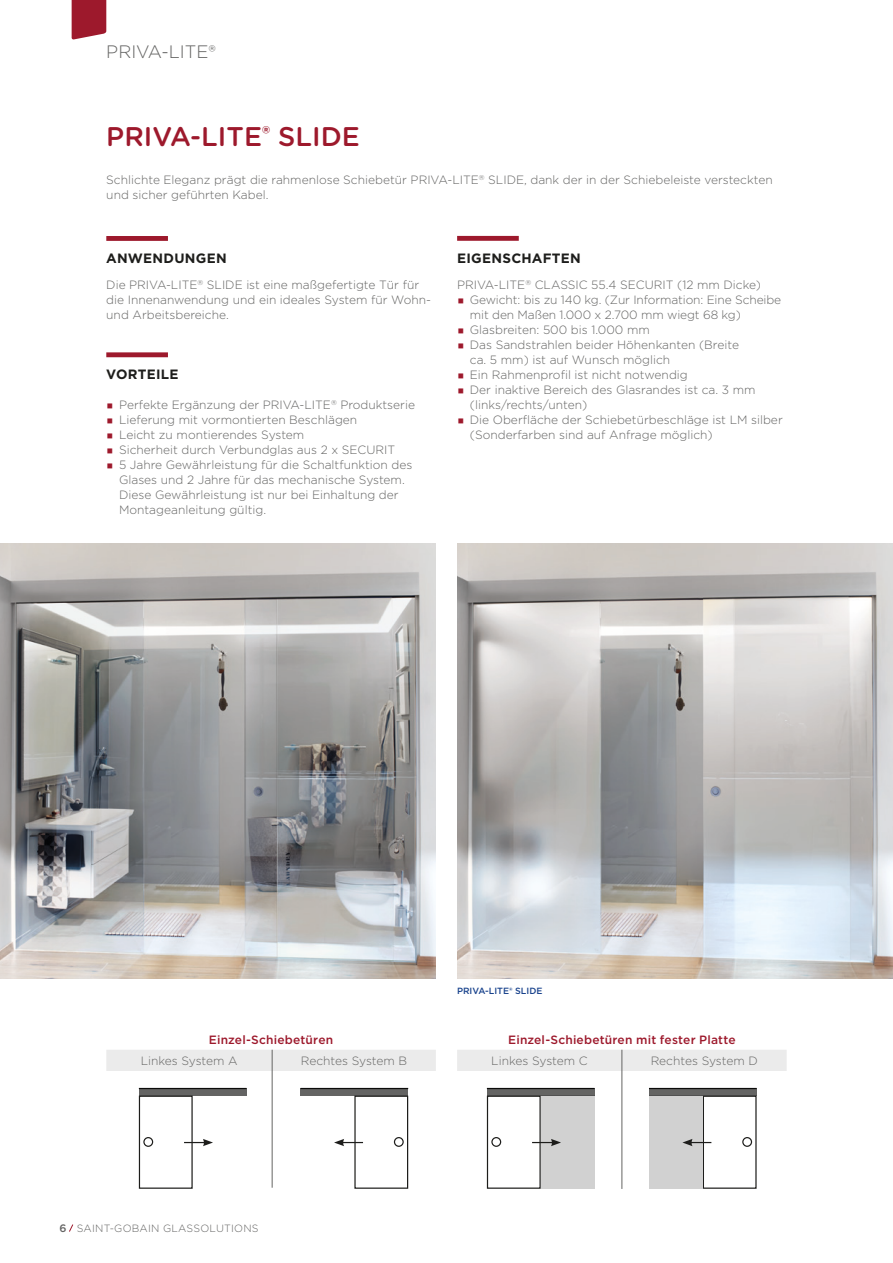
<style>
.page{position:relative;width:893px;height:1263px;background:#fff}
.page>*{position:absolute;margin:0;border:0;box-sizing:border-box;transform-origin:0 0}
.t1{font:500 27px "Gotham Rounded";color:#9d192c}
.t2{font:300 18px "Gotham";color:#646463}
.t3{font:700 13.5px "Gotham";letter-spacing:.02em;color:#1d1d1b}
.t4{font:300 12px/15px "Gotham";color:#646463}
.t5{font:500 12px "Gotham";letter-spacing:.015em;color:#9d192c}
.t6{font:300 10.5px "Gotham";letter-spacing:.02em;color:#646463}
.t7{font:500 9px "Gotham";color:#18428c}
.s1{color:#9d192c}
.s2{font-weight:500;font-size:10.8px}
</style>
<div class="page">
<img style="left:0;top:544px;width:436px;height:434px">
<img style="left:457px;top:544px;width:436px;height:434px">
<svg style="left:72px;top:0;width:34px;height:40px"></svg>
<svg style="left:69px;top:1224px;width:5px;height:8px"></svg>
<div style="left:487px;top:1095px;width:54px;height:94px;border:1px solid #1d1d1b"></div>
<div style="left:541px;top:1095px;width:53px;height:94px;background:#d1d1d1"></div>
<div style="left:491px;top:1137px;width:10px;height:10px;border:1px solid #1d1d1b;border-radius:50%"></div>
<svg style="left:532px;top:1139px;width:29px;height:7px"></svg>
<div style="left:487px;top:1088px;width:107px;height:7px;background:#646463"></div>
<div style="left:139px;top:1095px;width:54px;height:94px;border:1px solid #1d1d1b"></div>
<div style="left:143px;top:1137px;width:10px;height:10px;border:1px solid #1d1d1b;border-radius:50%"></div>
<svg style="left:184px;top:1139px;width:29px;height:7px"></svg>
<div style="left:139px;top:1088px;width:107px;height:7px;background:#646463"></div>
<div style="left:703px;top:1095px;width:54px;height:94px;border:1px solid #1d1d1b"></div>
<div style="left:649px;top:1095px;width:54px;height:94px;background:#d1d1d1"></div>
<div style="left:742px;top:1137px;width:10px;height:10px;border:1px solid #1d1d1b;border-radius:50%"></div>
<svg style="left:682px;top:1139px;width:29px;height:7px"></svg>
<div style="left:649px;top:1088px;width:108px;height:7px;background:#646463"></div>
<div style="left:354px;top:1095px;width:54px;height:94px;border:1px solid #1d1d1b"></div>
<div style="left:394px;top:1137px;width:10px;height:10px;border:1px solid #1d1d1b;border-radius:50%"></div>
<svg style="left:334px;top:1139px;width:29px;height:7px"></svg>
<div style="left:301px;top:1088px;width:107px;height:7px;background:#646463"></div>
<div style="left:106px;top:236px;width:62px;height:5px;background:#9d192c"></div>
<div style="left:106px;top:352px;width:62px;height:5px;background:#9d192c"></div>
<div style="left:457px;top:236px;width:62px;height:5px;background:#9d192c"></div>
<div style="left:106px;top:1050px;width:330px;height:21px;background:#ebebeb"></div>
<hr style="left:272px;top:1071px;width:1px;height:117px;background:#646463">
<hr style="left:622px;top:1071px;width:1px;height:118px;background:#646463">
<div style="left:457px;top:1050px;width:330px;height:21px;background:#ebebeb"></div>
<h2 class="t2" style="left:106px;top:41px;width:111px">PRIVA-LITE®</h2>
<h1 class="t1" style="left:106px;top:117px;width:255px">PRIVA-LITE<sup>®</sup> SLIDE</h1>
<p class="t4" style="left:106px;top:172px;width:668px">Schlichte Eleganz prägt die rahmenlose Schiebetür PRIVA-LITE<sup>®</sup> SLIDE, dank der in der Schiebeleiste versteckten und sicher geführten Kabel.</p>
<p class="t3" style="left:106px;top:249px;width:122px">ANWENDUNGEN</p>
<p class="t4" style="left:106px;top:277px;width:326px">Die PRIVA-LITE<sup>®</sup> SLIDE ist eine maßgefertigte Tür für die Innenanwendung und ein ideales System für Wohn&shy;und Arbeitsbereiche.</p>
<p class="t3" style="left:106px;top:366px;width:74px">VORTEILE</p>
<p class="t4" style="left:106px;top:397px;width:310px"><span class="s1">▪</span> Perfekte Ergänzung der PRIVA-LITE<sup>®</sup> Produktserie</p>
<p class="t4" style="left:106px;top:412px;width:252px"><span class="s1">▪</span> Lieferung mit vormontierten Beschlägen</p>
<p class="t4" style="left:106px;top:427px;width:200px"><span class="s1">▪</span> Leicht zu montierendes System</p>
<p class="t4" style="left:106px;top:442px;width:291px"><span class="s1">▪</span> Sicherheit durch Verbundglas aus 2 x SECURIT</p>
<p class="t4" style="left:119px;top:457px;width:295px;text-indent:-13px"><span class="s1">▪</span> 5 Jahre Gewährleistung für die Schaltfunktion des Glases und 2 Jahre für das mechanische System.<br>Diese Gewährleistung ist nur bei Einhaltung der Montageanleitung gültig.</p>
<p class="t3" style="left:457px;top:249px;width:125px">EIGENSCHAFTEN</p>
<p class="t4" style="left:457px;top:277px;width:305px">PRIVA-LITE<sup>®</sup> CLASSIC 55.4 SECURIT (12 mm Dicke)</p>
<p class="t4" style="left:470px;top:292px;width:313px;text-indent:-13px"><span class="s1">▪</span> Gewicht: bis zu 140 kg. (Zur Information: Eine Scheibe mit den Maßen 1.000 x 2.700 mm wiegt 68 kg)</p>
<p class="t4" style="left:457px;top:322px;width:194px"><span class="s1">▪</span> Glasbreiten: 500 bis 1.000 mm</p>
<p class="t4" style="left:470px;top:337px;width:271px;text-indent:-13px"><span class="s1">▪</span> Das Sandstrahlen beider Höhenkanten (Breite ca. 5 mm) ist auf Wunsch möglich</p>
<p class="t4" style="left:457px;top:367px;width:232px"><span class="s1">▪</span> Ein Rahmenprofil ist nicht notwendig</p>
<p class="t4" style="left:470px;top:382px;width:287px;text-indent:-13px"><span class="s1">▪</span> Der inaktive Bereich des Glasrandes ist ca. 3 mm (links/rechts/unten)</p>
<p class="t4" style="left:470px;top:412px;width:314px;text-indent:-13px"><span class="s1">▪</span> Die Oberfläche der Schiebetürbeschläge ist LM silber (Sonderfarben sind auf Anfrage möglich)</p>
<p class="t5" style="left:209px;top:1032px;width:126px">Einzel-Schiebetüren</p>
<p class="t4" style="left:141px;top:1053px;width:99px">Linkes System A</p>
<p class="t4" style="left:301px;top:1053px;width:108px">Rechtes System B</p>
<p class="t7" style="left:457px;top:985px;width:87px">PRIVA-LITE® SLIDE</p>
<p class="t5" style="left:508px;top:1032px;width:229px">Einzel-Schiebetüren mit fester Platte</p>
<p class="t4" style="left:491px;top:1053px;width:98px">Linkes System C</p>
<p class="t4" style="left:651px;top:1053px;width:109px">Rechtes System D</p>
<p class="t6" style="left:59px;top:1221px;width:201px"><span class="s2">6</span> SAINT-GOBAIN GLASSOLUTIONS</p>
</div>
